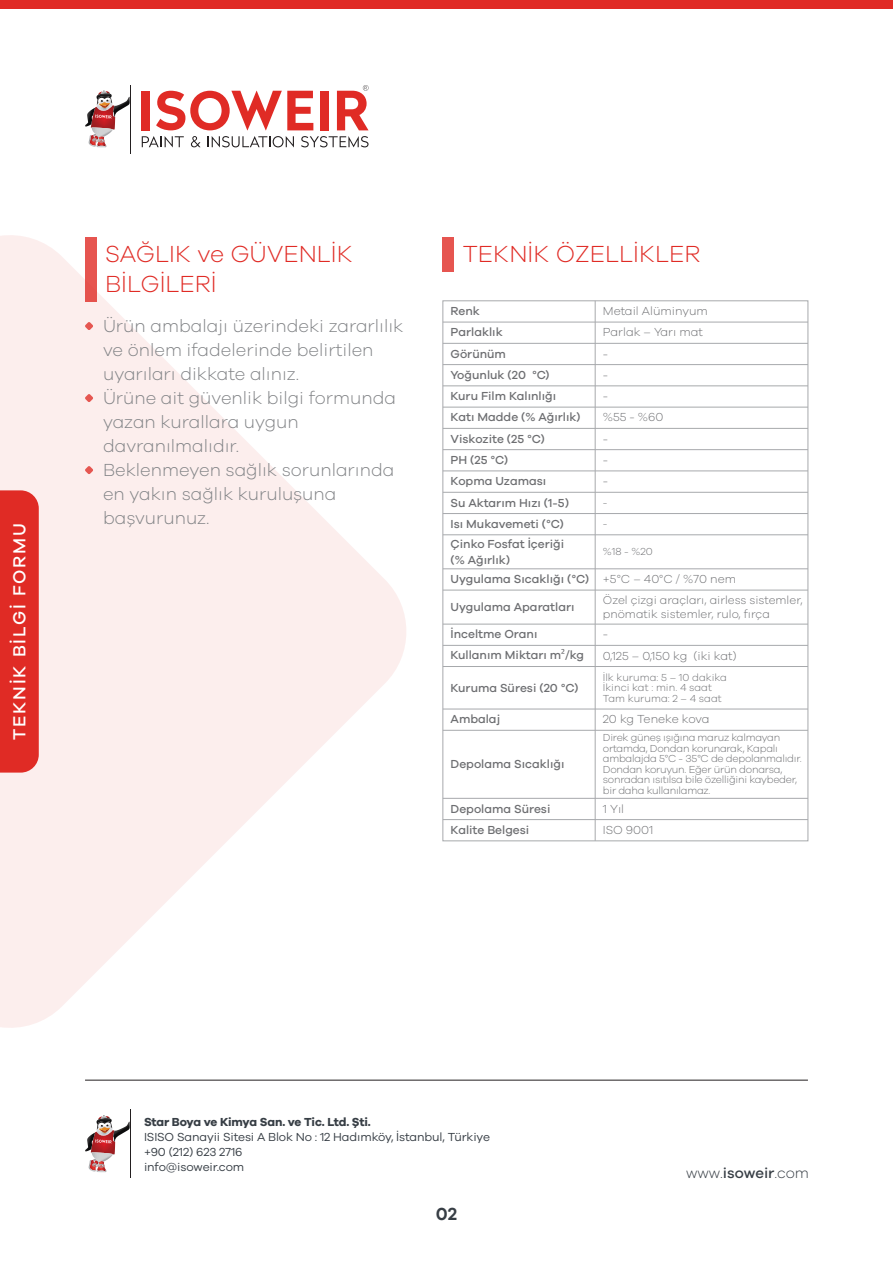
<style>
.page{position:relative;width:893px;height:1263px;background:#fff}
.page>*{position:absolute;margin:0;border:0;box-sizing:border-box;transform-origin:0 0}
.t1{font:300 24px "Galano Grotesque";color:#e02b25}
.t2{font:300 18px/24px "Galano Grotesque";color:#808285}
.t3{font:500 18px "Galano Grotesque";letter-spacing:.1em;color:#fff}
.t4{font:600 18px "Galano Grotesque";color:#373e45}
.t5{font:300 15px "Galano Grotesque";color:#373e45}
.t6{font:500 12px/16.2px "Galano Grotesque";color:#6d6e71}
.t7{font:300 12px "Galano Grotesque";color:#6d6e71}
.t8{font:12px/15px "Galano Grotesque";letter-spacing:-.01em;color:#373e45}
.t9{font:700 12px "Galano Grotesque";letter-spacing:-.02em;color:#373e45}
.t10{font:300 11.7px/14.1px "Galano Grotesque";color:#6d6e71}
.t11{font:300 10.5px/10.5px "Galano Grotesque";letter-spacing:-.025em;color:#6d6e71}
.t12{font:300 10.5px/10.5px "Galano Grotesque";color:#6d6e71}
.s1{font-weight:300}
.s2{font-family:"Myriad Pro";font-weight:400}
.s3{font-weight:500}
</style>
<div class="page">
<svg style="left:0;top:235px;width:406px;height:793px;fill:#fceeed"></svg>
<div style="left:0;top:490px;width:39px;height:283px;background:#e02b25"></div>
<hr style="left:130px;top:85px;width:1px;height:68px;background:#231f20">
<svg style="left:85px;top:91px;width:45px;height:56px"></svg>
<svg style="left:142px;top:136px;width:42px;height:11px"></svg>
<svg style="left:191px;top:136px;width:10px;height:11px"></svg>
<svg style="left:208px;top:136px;width:86px;height:11px"></svg>
<svg style="left:301px;top:136px;width:68px;height:11px"></svg>
<div style="left:142px;top:91px;width:8px;height:39px;background:#e02b25"></div>
<svg style="left:156px;top:91px;width:157px;height:39px"></svg>
<div style="left:320px;top:91px;width:8px;height:39px;background:#e02b25"></div>
<svg style="left:337px;top:85px;width:32px;height:45px"></svg>
<hr style="left:130px;top:1110px;width:1px;height:68px;background:#231f20">
<svg style="left:85px;top:1115px;width:45px;height:57px"></svg>
<hr style="left:85px;top:1080px;width:723px;height:1px;background:#231f20">
<div style="left:0;top:0;width:893px;height:9px;background:#e02b25"></div>
<div style="left:443px;top:237px;width:11px;height:34px;background:#e65550"></div>
<div style="left:85px;top:237px;width:11px;height:64px;background:#e65550"></div>
<svg style="left:85px;top:394px;width:8px;height:8px"></svg>
<svg style="left:85px;top:466px;width:8px;height:8px"></svg>
<svg style="left:85px;top:322px;width:8px;height:8px"></svg>
<hr style="left:443px;top:322px;width:365px;height:1px;background:#a7a9ac">
<hr style="left:443px;top:343px;width:365px;height:1px;background:#a7a9ac">
<hr style="left:443px;top:364px;width:365px;height:1px;background:#a7a9ac">
<hr style="left:443px;top:385px;width:365px;height:1px;background:#a7a9ac">
<hr style="left:443px;top:407px;width:365px;height:1px;background:#a7a9ac">
<hr style="left:443px;top:428px;width:365px;height:1px;background:#a7a9ac">
<hr style="left:443px;top:470px;width:365px;height:1px;background:#a7a9ac">
<hr style="left:443px;top:449px;width:365px;height:1px;background:#a7a9ac">
<hr style="left:443px;top:492px;width:365px;height:1px;background:#a7a9ac">
<hr style="left:443px;top:513px;width:365px;height:1px;background:#a7a9ac">
<hr style="left:443px;top:534px;width:365px;height:1px;background:#a7a9ac">
<svg style="left:595px;top:301px;width:1px;height:233px"></svg>
<hr style="left:443px;top:568px;width:365px;height:1px;background:#a7a9ac">
<hr style="left:595px;top:535px;width:1px;height:34px;background:#a7a9ac">
<hr style="left:443px;top:590px;width:365px;height:1px;background:#a7a9ac">
<svg style="left:595px;top:569px;width:1px;height:21px"></svg>
<hr style="left:443px;top:624px;width:365px;height:1px;background:#a7a9ac">
<hr style="left:595px;top:590px;width:1px;height:34px;background:#a7a9ac">
<hr style="left:443px;top:645px;width:365px;height:1px;background:#a7a9ac">
<hr style="left:443px;top:666px;width:365px;height:1px;background:#a7a9ac">
<svg style="left:595px;top:624px;width:1px;height:42px"></svg>
<hr style="left:443px;top:709px;width:365px;height:1px;background:#a7a9ac">
<hr style="left:595px;top:666px;width:1px;height:43px;background:#a7a9ac">
<hr style="left:443px;top:730px;width:365px;height:1px;background:#a7a9ac">
<svg style="left:595px;top:709px;width:1px;height:21px"></svg>
<hr style="left:443px;top:798px;width:365px;height:1px;background:#a7a9ac">
<hr style="left:595px;top:730px;width:1px;height:68px;background:#a7a9ac">
<hr style="left:443px;top:819px;width:365px;height:1px;background:#a7a9ac">
<svg style="left:595px;top:799px;width:1px;height:42px"></svg>
<h2 class="t3" style="left:9px;top:740px;width:218px;rotate:-90deg">TEKNİK BİLGİ FORMU</h2>
<h1 class="t1" style="left:105px;top:240px;width:249px">SAĞLIK ve GÜVENLİK</h1>
<h1 class="t1" style="left:463px;top:240px;width:239px">TEKNİK ÖZELLİKLER</h1>
<h1 class="t1" style="left:105px;top:270px;width:113px">BİLGİLERİ</h1>
<p class="t2" style="left:103px;top:313px;width:302px">Ürün ambalajı üzerindeki zararlılık ve önlem ifadelerinde belirtilen uyarıları dikkate alınız.<br>Ürüne ait güvenlik bilgi formunda yazan kurallara uygun davranılmalıdır.<br>Beklenmeyen sağlık sorunlarında en yakın sağlık kuruluşuna başvurunuz.</p>
<p class="t6" style="left:451px;top:303px;width:31px">Renk</p>
<p class="t7" style="left:603px;top:304px;width:107px">Metail Alüminyum</p>
<p class="t6" style="left:451px;top:324px;width:54px">Parlaklık</p>
<p class="t7" style="left:603px;top:325px;width:102px">Parlak – Yarı mat</p>
<p class="t6" style="left:451px;top:345px;width:57px">Görünüm</p>
<p class="t7" style="left:603px;top:346px;width:7px">-</p>
<p class="t6" style="left:451px;top:366px;width:101px">Yoğunluk (20 °C)</p>
<p class="t7" style="left:603px;top:368px;width:7px">-</p>
<p class="t6" style="left:451px;top:388px;width:107px">Kuru Film Kalınlığı</p>
<p class="t7" style="left:603px;top:389px;width:7px">-</p>
<p class="t6" style="left:451px;top:409px;width:132px">Katı Madde (% Ağırlık)</p>
<p class="t7" style="left:603px;top:410px;width:62px">%55 - %60</p>
<p class="t6" style="left:451px;top:451px;width:59px">PH (25 °C)</p>
<p class="t7" style="left:603px;top:453px;width:7px">-</p>
<p class="t6" style="left:451px;top:430px;width:96px">Viskozite (25 °C)</p>
<p class="t7" style="left:603px;top:431px;width:7px">-</p>
<p class="t6" style="left:451px;top:473px;width:97px">Kopma Uzaması</p>
<p class="t7" style="left:603px;top:474px;width:7px">-</p>
<p class="t6" style="left:451px;top:494px;width:120px">Su Aktarım Hızı (1-5)</p>
<p class="t11" style="left:603px;top:497px;width:6px">-</p>
<p class="t6" style="left:451px;top:515px;width:115px">Isı Mukavemeti (°C)</p>
<p class="t11" style="left:603px;top:518px;width:6px">-</p>
<p class="t6" style="left:451px;top:535px;width:115px">Çinko Fosfat İçeriği (% Ağırlık)</p>
<p class="t11" style="left:603px;top:546px;width:52px">%18 - %20</p>
<p class="t6" style="left:451px;top:571px;width:287px">Uygulama Sıcaklığı (°C) <span class="s1">+5°C – 40°C / %70 nem</span></p>
<p class="t6" style="left:451px;top:598px;width:126px">Uygulama Aparatları</p>
<p class="t10" style="left:603px;top:592px;width:201px">Özel çizgi araçları, airless sistemler, pnömatik sistemler, rulo, fırça</p>
<p class="t6" style="left:451px;top:626px;width:88px">İnceltme Oranı</p>
<p class="t7" style="left:603px;top:627px;width:7px">-</p>
<p class="t6" style="left:451px;top:647px;width:135px">Kullanım Miktarı m<span class="s2">²</span>/kg</p>
<p class="t7" style="left:603px;top:648px;width:135px">0,125 – 0,150 kg (iki kat)</p>
<p class="t6" style="left:451px;top:679px;width:129px">Kuruma Süresi (20 °C)</p>
<p class="t12" style="left:603px;top:671px;width:126px">İlk kuruma: 5 – 10 dakika<br>İkinci kat : min. 4 saat<br>Tam kuruma: 2 – 4 saat</p>
<p class="t6" style="left:451px;top:711px;width:51px">Ambalaj</p>
<p class="t7" style="left:603px;top:712px;width:108px">20 kg Teneke kova</p>
<p class="t6" style="left:451px;top:756px;width:115px">Depolama Sıcaklığı</p>
<p class="t11" style="left:603px;top:732px;width:200px">Direk güneş ışığına maruz kalmayan ortamda, Dondan korunarak, Kapalı ambalajda 5°C - 35°C de depolanmalıdır.<br>Dondan koruyun. Eğer ürün donarsa, sonradan ısıtılsa bile özelliğini kaybeder, bir daha kullanılamaz.</p>
<p class="t6" style="left:451px;top:800px;width:101px">Depolama Süresi</p>
<p class="t7" style="left:603px;top:801px;width:23px">1 Yıl</p>
<p class="t6" style="left:451px;top:821px;width:80px">Kalite Belgesi</p>
<p class="t7" style="left:603px;top:823px;width:52px">ISO 9001</p>
<p class="t9" style="left:144px;top:1114px;width:228px">Star Boya ve Kimya San. ve Tic. Ltd. Şti.</p>
<p class="t8" style="left:144px;top:1128px;width:347px">ISISO Sanayii Sitesi A Blok No : 12 Hadımköy, İstanbul, Türkiye +90 (212) 623 2716<br>info@isoweir.com</p>
<h2 class="t4" style="left:436px;top:1203px;width:23px">02</h2>
<p class="t5" style="left:686px;top:1164px;width:124px">www.<span class="s3">isoweir</span>.com</p>
</div>
